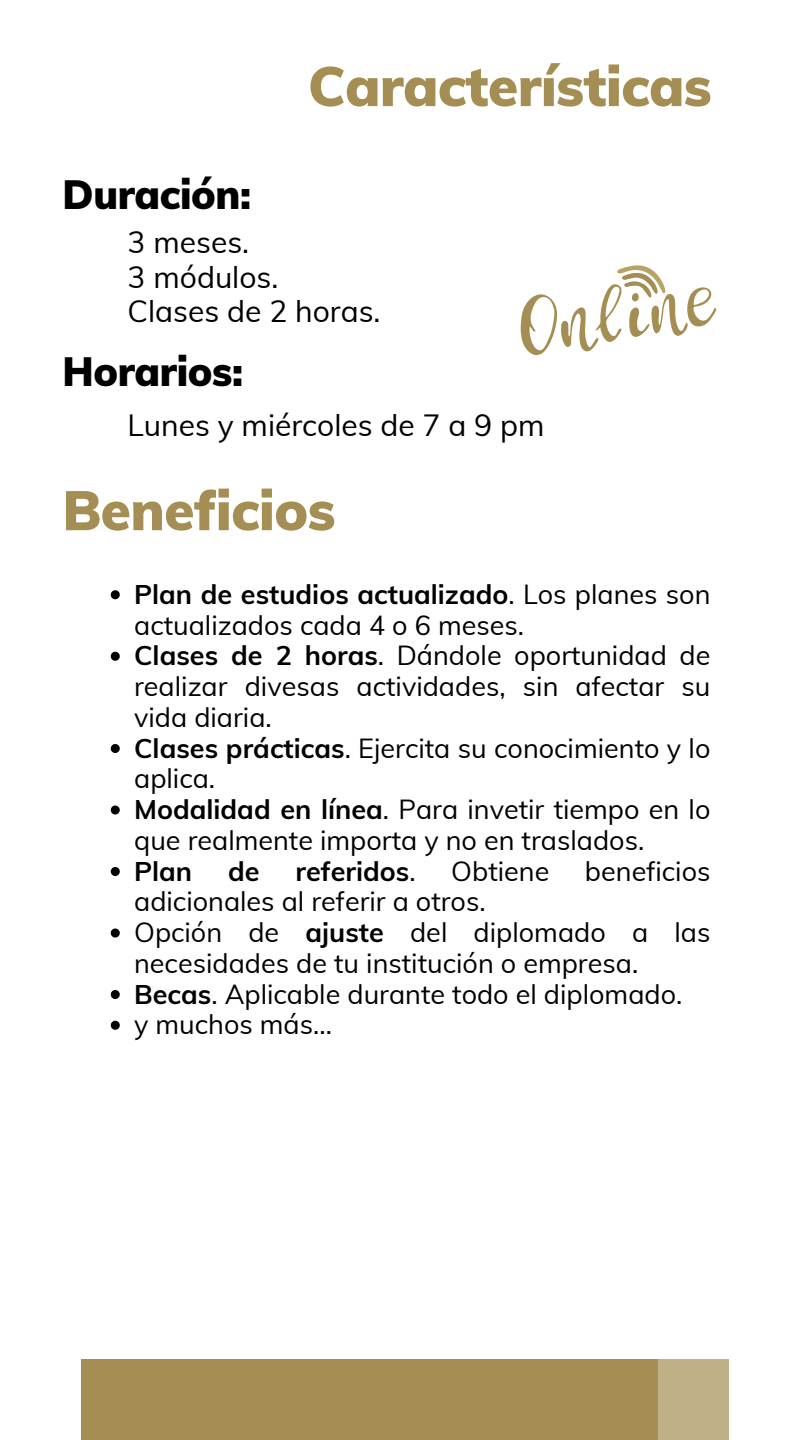
<style>
.page{position:relative;width:810px;height:1440px;background:#fff}
.page>*{position:absolute;margin:0;border:0;box-sizing:border-box;transform-origin:0 0}
.t1{font:900 55px "Muli";letter-spacing:-.01em;color:#a58e53}
.t2{font:900 40px "Muli";letter-spacing:-.01em;color:#000}
.t3{font:30px/34.5px "Muli";color:#000}
.t4{font:27px/30.8px "Muli";color:#000}
.t5{font:700 27px "Muli";color:#000}
.s1{font-weight:700}
.s2{font-weight:400}
</style>
<div class="page">
<div style="left:152px;top:1359px;width:577px;height:81px;background:#c0b086"></div>
<div style="left:81px;top:1359px;width:576px;height:81px;background:#a58e53"></div>
<svg style="left:520px;top:265px;width:197px;height:90px"></svg>
<svg style="left:111px;top:590px;width:9px;height:9px"></svg>
<svg style="left:111px;top:652px;width:9px;height:9px"></svg>
<svg style="left:111px;top:744px;width:9px;height:9px"></svg>
<svg style="left:111px;top:806px;width:9px;height:9px"></svg>
<svg style="left:111px;top:867px;width:9px;height:9px"></svg>
<svg style="left:111px;top:929px;width:9px;height:9px"></svg>
<svg style="left:111px;top:990px;width:9px;height:9px"></svg>
<svg style="left:111px;top:1021px;width:9px;height:9px"></svg>
<h2 class="t1" style="left:308px;top:51px;width:405px">Características</h2>
<h1 class="t2" style="left:63px;top:169px;width:190px">Duración:</h1>
<h2 class="t3" style="left:128px;top:225px;width:254px">3 meses.<br>3 módulos.<br>Clases de 2 horas.</h2>
<h3 class="t2" style="left:63px;top:346px;width:182px">Horarios:</h3>
<p class="t3" style="left:128px;top:408px;width:418px">Lunes y miércoles de 7 a 9 pm</p>
<h3 class="t1" style="left:63px;top:475px;width:275px">Beneficios</h3>
<h1 class="t4" style="left:134px;top:578px;width:578px"><span class="s1">Plan de estudios actualizado</span>. Los planes son actualizados cada 4 o 6 meses.</h1>
<p class="t4" style="left:134px;top:640px;width:578px;text-align:justify"><span class="s1">Clases de 2 horas</span>. Dándole oportunidad de realizar divesas actividades, sin afectar su vida diaria.</p>
<p class="t4" style="left:134px;top:732px;width:578px"><span class="s1">Clases prácticas</span>. Ejercita su conocimiento y lo aplica.</p>
<p class="t4" style="left:134px;top:793px;width:578px"><span class="s1">Modalidad en línea</span>. Para invetir tiempo en lo que realmente importa y no en traslados.</p>
<p class="t5" style="left:134px;top:853px;width:60px">Plan</p>
<p class="t5" style="left:228px;top:853px;width:33px">de</p>
<p class="t5" style="left:296px;top:853px;width:122px">referidos<span class="s2">.</span></p>
<p class="t4" style="left:451px;top:855px;width:100px">Obtiene</p>
<p class="t4" style="left:585px;top:855px;width:127px">beneficios</p>
<p class="t4" style="left:134px;top:886px;width:353px">adicionales al referir a otros.</p>
<p class="t4" style="left:134px;top:916px;width:578px">Opción de <span class="s1">ajuste</span> del diplomado a las necesidades de tu institución o empresa.</p>
<p class="t4" style="left:134px;top:978px;width:550px"><span class="s1">Becas</span>. Aplicable durante todo el diplomado.</p>
<p class="t4" style="left:134px;top:1009px;width:199px">y muchos más...</p>
</div>
